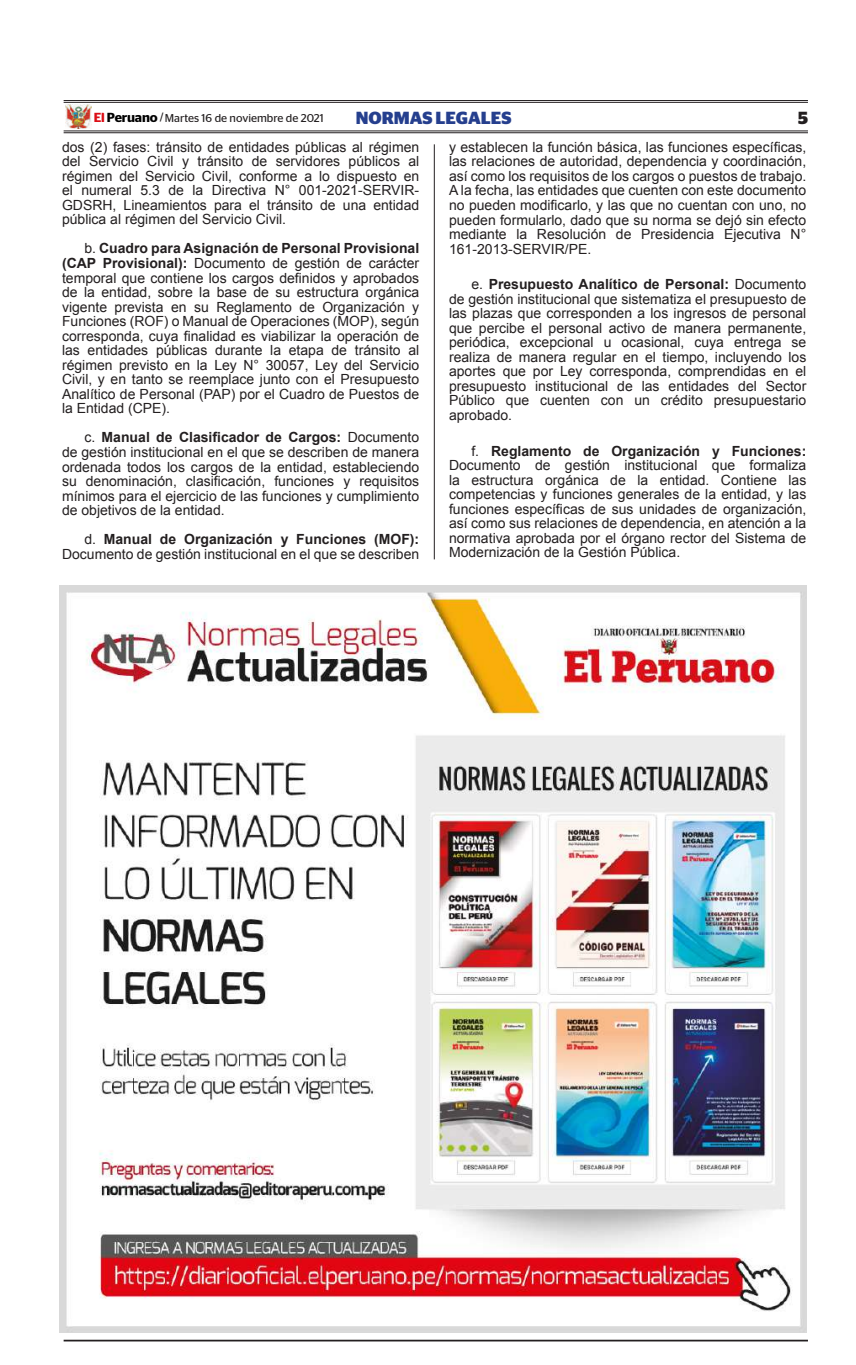
<style>
.page{position:relative;width:856px;height:1365px;background:#fff}
.page>*{position:absolute;margin:0;border:0;box-sizing:border-box;transform-origin:0 0}
.t1{font:700 17.5px "Stag Sans";color:#253f8e}
.t2{font:700 17.5px "Stag Sans";color:#231f20}
.t3{font:14px/14.5px "Arial";color:#231f20;text-align:justify}
.t4{font:11.38px "Stag Sans";color:#231f20}
.s1{font-weight:600;font-size:13.12px;color:#dc0d15}
.s2{font-weight:600;font-size:13.12px;color:#000}
.s3{font-weight:700}
</style>
<div class="page">
<hr style="left:64px;top:1339px;width:744px;height:2px;background:#231f20">
<hr style="left:64px;top:100px;width:744px;height:1px;background:#231f20">
<hr style="left:64px;top:102px;width:744px;height:1px;background:#231f20">
<hr style="left:64px;top:131px;width:744px;height:1px;background:#231f20">
<hr style="left:64px;top:132px;width:744px;height:1px;background:#231f20">
<img style="left:65px;top:104px;width:26px;height:25px">
<hr style="left:434px;top:144px;width:1px;height:415px;background:#231f20">
<img style="left:60px;top:585px;width:746px;height:747px">
<p class="t4" style="left:94px;top:111px;width:232px"><span class="s1">El</span> <span class="s2">Peruano</span> /Martes 16 de noviembre de 2021</p>
<p class="t1" style="left:356px;top:107px;width:157px">NORMAS LEGALES</p>
<p class="t2" style="left:798px;top:107px;width:12px">5</p>
<p class="t3" style="left:62px;top:140px;width:359px">dos (2) fases: tránsito de entidades públicas al régimen del Servicio Civil y tránsito de servidores públicos al régimen del Servicio Civil, conforme a lo dispuesto en el numeral 5.3 de la Directiva N° 001-2021-SERVIR-GDSRH, Lineamientos para el tránsito de una entidad pública al régimen del Servicio Civil.</p>
<p class="t3" style="left:62px;top:241px;width:359px;text-indent:22px">b. <span class="s3">Cuadro para Asignación de Personal Provisional (CAP Provisional):</span> Documento de gestión de carácter temporal que contiene los cargos definidos y aprobados de la entidad, sobre la base de su estructura orgánica vigente prevista en su Reglamento de Organización y Funciones (ROF) o Manual de Operaciones (MOP), según corresponda, cuya finalidad es viabilizar la operación de las entidades públicas durante la etapa de tránsito al régimen previsto en la Ley N° 30057, Ley del Servicio Civil, y en tanto se reemplace junto con el Presupuesto Analítico de Personal (PAP) por el Cuadro de Puestos de la Entidad (CPE).</p>
<p class="t3" style="left:62px;top:430px;width:359px;text-indent:22px">c. <span class="s3">Manual de Clasificador de Cargos:</span> Documento de gestión institucional en el que se describen de manera ordenada todos los cargos de la entidad, estableciendo su denominación, clasificación, funciones y requisitos mínimos para el ejercicio de las funciones y cumplimiento de objetivos de la entidad.</p>
<p class="t3" style="left:62px;top:532px;width:359px;text-align:right">d. <span class="s3">Manual de Organización y Funciones (MOF):<br></span>Documento de gestión institucional en el que se describen</p>
<p class="t3" style="left:449px;top:140px;width:359px">y establecen la función básica, las funciones específicas, las relaciones de autoridad, dependencia y coordinación, así como los requisitos de los cargos o puestos de trabajo.<br>A la fecha, las entidades que cuenten con este documento no pueden modificarlo, y las que no cuentan con uno, no pueden formularlo, dado que su norma se dejó sin efecto mediante la Resolución de Presidencia Ejecutiva N° 161-2013-SERVIR/PE.</p>
<p class="t3" style="left:449px;top:277px;width:359px;text-indent:22px">e. <span class="s3">Presupuesto Analítico de Personal:</span> Documento de gestión institucional que sistematiza el presupuesto de las plazas que corresponden a los ingresos de personal que percibe el personal activo de manera permanente, periódica, excepcional u ocasional, cuya entrega se realiza de manera regular en el tiempo, incluyendo los aportes que por Ley corresponda, comprendidas en el presupuesto institucional de las entidades del Sector Público que cuenten con un crédito presupuestario aprobado.</p>
<p class="t3" style="left:449px;top:443px;width:359px;text-indent:22px">f. <span class="s3">Reglamento de Organización y Funciones:<br></span>Documento de gestión institucional que formaliza la estructura orgánica de la entidad. Contiene las competencias y funciones generales de la entidad, y las funciones específicas de sus unidades de organización, así como sus relaciones de dependencia, en atención a la normativa aprobada por el órgano rector del Sistema de Modernización de la Gestión Pública.</p>
</div>
